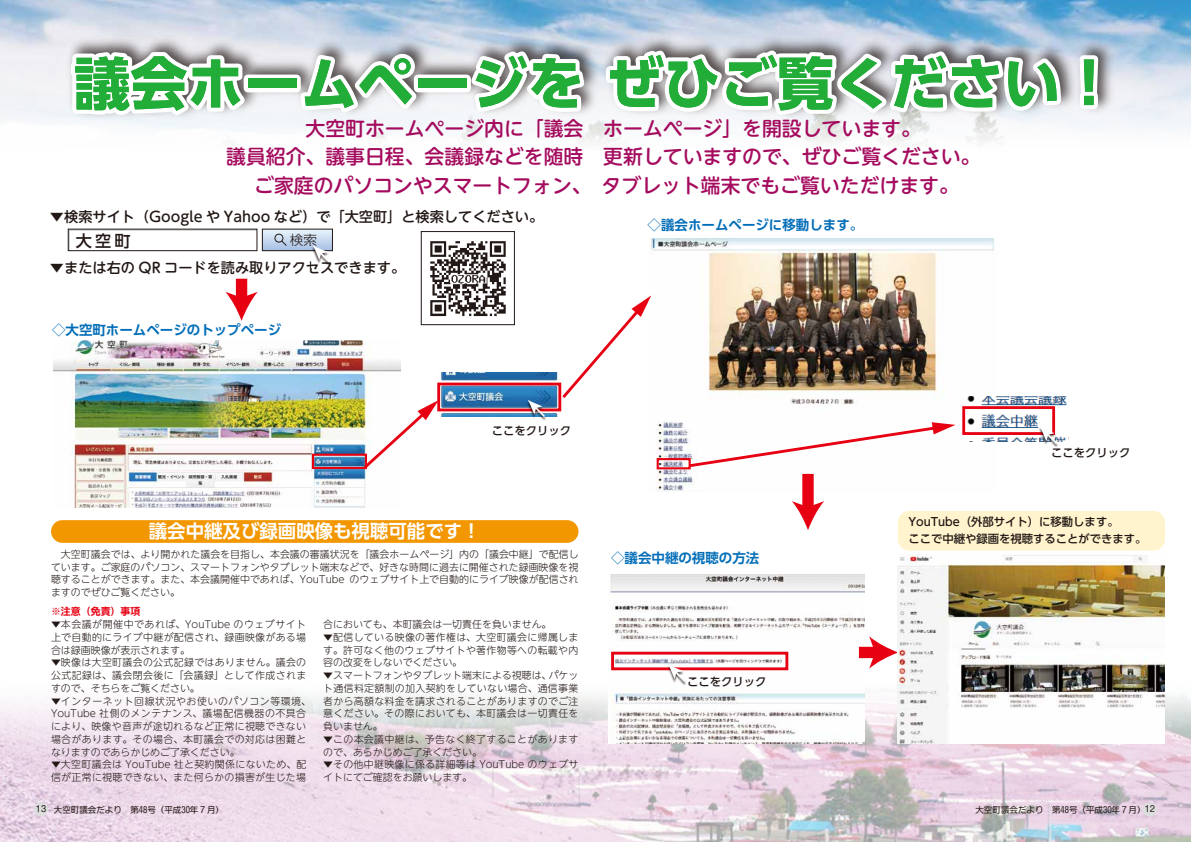
<style>
.page{position:relative;width:1191px;height:842px;background:#fff}
.page>*{position:absolute;margin:0;border:0;box-sizing:border-box;transform-origin:0 0}
.t1{font:700 56.7px "UD Shin Go Pr 6";color:#22ac38}
.t2{font:500 19.8px/28.4px "UD Shin M Go Pr 6";color:#a40b5e;text-align:center}
.t3{font:700 18.4px "UD Shin Go Pr 6 De";color:#fff}
.t4{font:500 16.2px "UD Shin Go Pr 6";color:#221815}
.t5{font:500 14.2px "UD Shin M Go Pr 6";color:#221815}
.t6{font:700 13.5px "UD Shin Go Pr 6 De";color:#036eb8}
.t7{font:300 13.5px "UD Shin Go Pr 6";color:#221815}
.t8{font:500 11.3px/17px "UD Shin Go Pr 6";color:#221815}
.t9{font:300 9.9px/12.8px "UD Shin M Go Pr 6";letter-spacing:.03em;color:#221815;text-align:justify}
.t10{font:300 9.9px/12.8px "UD Shin M Go Pr 6";color:#221815}
.t11{font:700 9.9px "UD Shin M Go Pr 6 De";color:#e60012}
.t12{font:8.5px "Shin M Go Pr 6";color:#221815}
</style>
<div class="page">
<img style="left:0;top:0;width:1191px;height:143px">
<img style="left:0;top:646px;width:1191px;height:196px">
<div style="left:421px;top:231px;width:93px;height:94px;border:1px solid #221815"></div>
<img style="left:422px;top:232px;width:92px;height:92px">
<div style="left:236px;top:279px;width:11px;height:21px;background:#e60012"></div>
<svg style="left:225px;top:292px;width:33px;height:29px"></svg>
<img style="left:438px;top:373px;width:121px;height:43px">
<img style="left:53px;top:340px;width:348px;height:167px">
<img style="left:650px;top:238px;width:345px;height:253px">
<img style="left:964px;top:396px;width:104px;height:45px">
<img style="left:608px;top:574px;width:257px;height:169px">
<div style="left:859px;top:647px;width:18px;height:11px;background:#e60012"></div>
<svg style="left:869px;top:636px;width:29px;height:33px"></svg>
<img style="left:898px;top:555px;width:267px;height:189px">
<div style="left:802px;top:474px;width:11px;height:36px;background:#e60012"></div>
<svg style="left:792px;top:501px;width:32px;height:29px"></svg>
<div style="left:312px;top:454px;width:55px;height:15px;border:2px solid #e60012"></div>
<svg style="left:361px;top:400px;width:78px;height:72px"></svg>
<div style="left:437px;top:383px;width:124px;height:28px;border:3px solid #e60012"></div>
<svg style="left:559px;top:295px;width:92px;height:106px"></svg>
<div style="left:51px;top:520px;width:527px;height:23px;background:#f39700;border-radius:11px"></div>
<svg style="left:686px;top:422px;width:269px;height:47px"></svg>
<div style="left:962px;top:406px;width:93px;height:29px;border:3px solid #e60012"></div>
<div style="left:656px;top:458px;width:34px;height:11px;border:2px solid #e60012"></div>
<div style="left:611px;top:652px;width:177px;height:18px;border:3px solid #e60012"></div>
<div style="left:898px;top:511px;width:267px;height:40px;background:#fff4cd;border-radius:11px"></div>
<div style="left:68px;top:229px;width:189px;height:22px;border:1px solid #221815"></div>
<svg style="left:264px;top:231px;width:66px;height:18px"></svg>
<div style="left:262px;top:229px;width:70px;height:22px;border:1px solid #221815"></div>
<svg style="left:274px;top:233px;width:13px;height:13px"></svg>
<img style="left:57px;top:26px;width:552px;height:115px">
<svg style="left:67px;top:47px;width:185px;height:75px"></svg>
<svg style="left:295px;top:49px;width:128px;height:71px"></svg>
<svg style="left:464px;top:45px;width:126px;height:72px"></svg>
<img style="left:592px;top:26px;width:550px;height:114px">
<svg style="left:601px;top:39px;width:464px;height:81px"></svg>
<svg style="left:1075px;top:51px;width:27px;height:63px"></svg>
<img style="left:311px;top:246px;width:21px;height:20px">
<svg style="left:313px;top:246px;width:18px;height:18px"></svg>
<img style="left:526px;top:400px;width:21px;height:20px">
<svg style="left:528px;top:400px;width:18px;height:18px"></svg>
<img style="left:1038px;top:427px;width:21px;height:20px">
<svg style="left:1040px;top:427px;width:18px;height:18px"></svg>
<img style="left:666px;top:665px;width:22px;height:21px">
<svg style="left:668px;top:665px;width:18px;height:18px"></svg>
<div style="left:1142px;top:802px;width:15px;height:14px;background:#dcdddd;border-radius:50%"></div>
<div style="left:34px;top:802px;width:14px;height:14px;background:#dcdddd;border-radius:50%"></div>
<p class="t1" style="left:74px;top:37px;width:1045px">議会ホームページをぜひご覧ください！</p>
<p class="t2" style="left:226px;top:113px;width:756px">　大空町ホームページ内に「議会　ホームページ」を開設しています。<br>議員紹介、議事日程、会議録などを随時　更新していますので、ぜひご覧ください。ご家庭のパソコンやスマートフォン、　タブレット端末でもご覧いただけます。</p>
<p class="t5" style="left:50px;top:204px;width:495px">▼検索サイト（Google や Yahoo など）で「大空町」と検索してください。</p>
<p class="t5" style="left:50px;top:256px;width:357px">▼または右の QR コードを読み取りアクセスできます。</p>
<p class="t6" style="left:647px;top:214px;width:217px">◇議会ホームページに移動します。</p>
<p class="t4" style="left:76px;top:227px;width:56px">大空町</p>
<p class="t7" style="left:290px;top:229px;width:28px">検索</p>
<p class="t6" style="left:52px;top:319px;width:231px">◇大空町ホームページのトップページ</p>
<p class="t8" style="left:492px;top:422px;width:81px">ここをクリック</p>
<p class="t3" style="left:149px;top:516px;width:333px">議会中継及び録画映像も視聴可能です！</p>
<p class="t9" style="left:51px;top:547px;width:529px">　大空町議会では、より開かれた議会を目指し、本会議の審議状況を「議会ホームページ」内の「議会中継」で配信しています。ご家庭のパソコン、スマートフォンやタブレット端末などで、好きな時間に過去に開催された録画映像を視聴することができます。また、本会議開催中であれば、YouTube のウェブサイト上で自動的にライブ映像が配信されますのでぜひご覧ください。</p>
<p class="t11" style="left:51px;top:603px;width:91px">※注意（免責）事項</p>
<p class="t9" style="left:51px;top:617px;width:257px">▼本会議が開催中であれば、YouTube のウェブサイト上で自動的にライブ中継が配信され、録画映像がある場合は録画映像が表示されます。</p>
<p class="t9" style="left:51px;top:656px;width:257px">▼映像は大空町議会の公式記録ではありません。議会の公式記録は、議会閉会後に「会議録」として作成されますので、そちらをご覧ください。</p>
<p class="t9" style="left:51px;top:694px;width:262px;text-align:left">▼インターネット回線状況やお使いのパソコン等環境、<br>YouTube 社側のメンテナンス、議場配信機器の不具合により、映像や音声が途切れるなど正常に視聴できない場合があります。その場合、本町議会での対応は困難となりますのであらかじめご了承ください。</p>
<p class="t9" style="left:51px;top:758px;width:257px">▼大空町議会は YouTube 社と契約関係にないため、配信が正常に視聴できない、また何らかの損害が生じた場</p>
<p class="t10" style="left:323px;top:617px;width:230px">合においても、本町議会は一切責任を負いません。</p>
<p class="t9" style="left:323px;top:630px;width:257px">▼配信している映像の著作権は、大空町議会に帰属します。許可なく他のウェブサイトや著作物等への転載や内容の改変をしないでください。</p>
<p class="t9" style="left:323px;top:668px;width:257px">▼スマートフォンやタブレット端末による視聴は、パケット通信料定額制の加入契約をしていない場合、通信事業者から高額な料金を請求されることがありますのでご注意ください。その際においても、本町議会は一切責任を負いません。</p>
<p class="t9" style="left:323px;top:732px;width:257px">▼この本会議中継は、予告なく終了することがありますので、あらかじめご了承ください。</p>
<p class="t10" style="left:323px;top:758px;width:257px">▼その他中継映像に係る詳細等は YouTube のウェブサイトにてご確認をお願いします。</p>
<p class="t6" style="left:611px;top:546px;width:150px">◇議会中継の視聴の方法</p>
<p class="t8" style="left:687px;top:673px;width:81px">ここをクリック</p>
<p class="t8" style="left:1051px;top:444px;width:81px">ここをクリック</p>
<p class="t8" style="left:908px;top:513px;width:240px">YouTube（外部サイト）に移動します。<br>ここで中継や録画を視聴することができます。</p>
<p class="t12" style="left:36px;top:802px;width:190px">13 大空町議会だより　第48号（平成３０年７月）</p>
<p class="t12" style="left:975px;top:802px;width:181px">大空町議会だより　第48号（平成30年７月）12</p>
</div>
